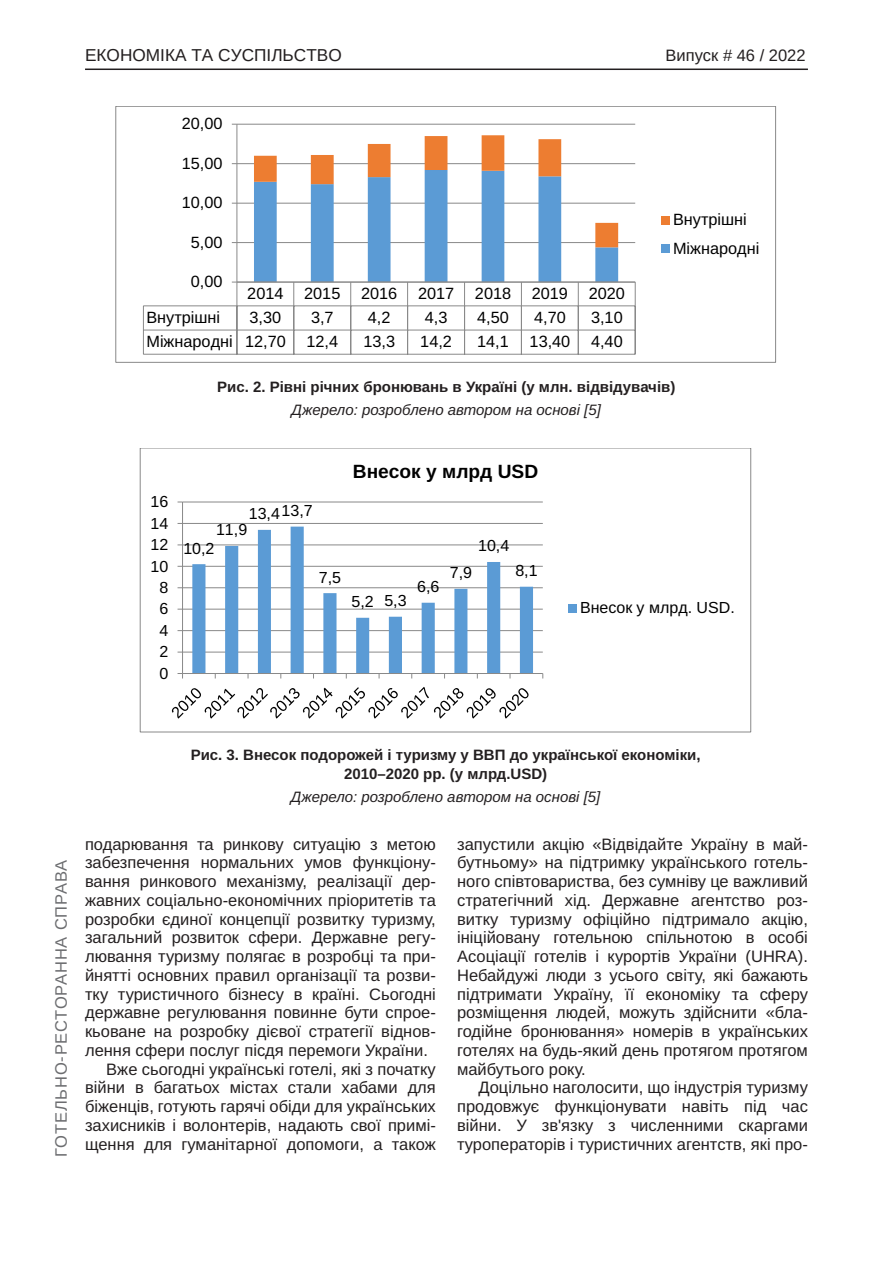
<style>
.page{position:relative;width:893px;height:1263px;background:#fff}
.page>*{position:absolute;margin:0;border:0;box-sizing:border-box;transform-origin:0 0}
.t1{font:700 19.2px "Arimo";color:#000}
.t2{font:17.25px "Arimo";color:#231f20}
.Текст_основной_G{font:16.5px/18.8px "Arimo";color:#231f20;text-align:justify}
.t3{font:16.5px "Arimo";letter-spacing:.05em;color:#6c6d70}
.t4{font:16.5px "Arimo";color:#231f20}
.t5{font:16.35px/28.2px "Arimo Roman";color:#000}
.t6{font:16.05px "Arimo Roman";color:#000}
.Рисунок_N{font:700 15px "Arimo";color:#231f20}
.Джерело{font:italic 15px "Arimo";color:#231f20}
</style>
<div class="page">
<hr style="left:85px;top:69px;width:723px;height:1px;background:#231f20">
<hr style="left:237px;top:242px;width:398px;height:1px;background:#898989">
<hr style="left:237px;top:203px;width:398px;height:1px;background:#898989">
<hr style="left:237px;top:163px;width:398px;height:1px;background:#898989">
<hr style="left:237px;top:124px;width:398px;height:1px;background:#898989">
<hr style="left:236px;top:124px;width:1px;height:158px;background:#898989">
<hr style="left:237px;top:282px;width:398px;height:1px;background:#898989">
<hr style="left:143px;top:305px;width:492px;height:1px;background:#898989">
<hr style="left:143px;top:330px;width:492px;height:1px;background:#898989">
<svg style="left:143px;top:306px;width:1px;height:48px"></svg>
<hr style="left:143px;top:354px;width:492px;height:1px;background:#898989">
<svg style="left:232px;top:282px;width:5px;height:72px"></svg>
<svg style="left:254px;top:135px;width:364px;height:219px"></svg>
<svg style="left:635px;top:282px;width:1px;height:72px"></svg>
<div style="left:661px;top:216px;width:8px;height:8px;background:#ed7d31"></div>
<div style="left:661px;top:244px;width:8px;height:9px;background:#5b9bd5"></div>
<div style="left:115px;top:106px;width:661px;height:257px;border:1px solid #898989"></div>
<hr style="left:183px;top:652px;width:360px;height:1px;background:#898989">
<hr style="left:183px;top:630px;width:360px;height:1px;background:#898989">
<hr style="left:183px;top:609px;width:360px;height:1px;background:#898989">
<hr style="left:183px;top:587px;width:360px;height:1px;background:#898989">
<hr style="left:183px;top:566px;width:360px;height:1px;background:#898989">
<hr style="left:183px;top:544px;width:360px;height:1px;background:#898989">
<hr style="left:183px;top:523px;width:360px;height:1px;background:#898989">
<hr style="left:183px;top:502px;width:360px;height:1px;background:#898989">
<svg style="left:192px;top:527px;width:341px;height:146px"></svg>
<hr style="left:182px;top:502px;width:1px;height:171px;background:#898989">
<hr style="left:183px;top:673px;width:360px;height:1px;background:#898989">
<svg style="left:172px;top:687px;width:357px;height:32px"></svg>
<div style="left:568px;top:604px;width:8px;height:8px;background:#5b9bd5"></div>
<div style="left:140px;top:448px;width:611px;height:284px;border:1px solid #898989"></div>
<p class="t2" style="left:85px;top:45px;width:258px">ЕКОНОМІКА ТА СУСПІЛЬСТВО</p>
<p class="t4" style="left:665px;top:46px;width:142px">Випуск # 46 / 2022</p>
<p class="t5" style="left:182px;top:110px;width:42px">20,00</p>
<p class="t5" style="left:182px;top:149px;width:42px">15,00</p>
<p class="t5" style="left:182px;top:189px;width:42px">10,00</p>
<p class="t5" style="left:191px;top:228px;width:33px">5,00</p>
<p class="t5" style="left:191px;top:268px;width:33px">0,00</p>
<p class="t5" style="left:247px;top:280px;width:38px">2014</p>
<p class="t5" style="left:304px;top:280px;width:38px">2015</p>
<p class="t5" style="left:361px;top:280px;width:38px">2016</p>
<p class="t5" style="left:418px;top:280px;width:38px">2017</p>
<p class="t5" style="left:475px;top:280px;width:38px">2018</p>
<p class="t5" style="left:532px;top:280px;width:38px">2019</p>
<p class="t5" style="left:589px;top:280px;width:38px">2020</p>
<p class="t5" style="left:146px;top:303px;width:75px">Внутрішні</p>
<p class="t5" style="left:250px;top:304px;width:33px">3,30</p>
<p class="t5" style="left:311px;top:304px;width:24px">3,7</p>
<p class="t5" style="left:368px;top:304px;width:24px">4,2</p>
<p class="t5" style="left:425px;top:304px;width:24px">4,3</p>
<p class="t5" style="left:477px;top:304px;width:33px">4,50</p>
<p class="t5" style="left:534px;top:304px;width:33px">4,70</p>
<p class="t5" style="left:591px;top:304px;width:33px">3,10</p>
<p class="t5" style="left:146px;top:328px;width:141px">Міжнародні 12,70</p>
<p class="t5" style="left:306px;top:328px;width:33px">12,4</p>
<p class="t5" style="left:363px;top:328px;width:33px">13,3</p>
<p class="t5" style="left:420px;top:328px;width:33px">14,2</p>
<p class="t5" style="left:477px;top:328px;width:33px">14,1</p>
<p class="t5" style="left:530px;top:328px;width:42px">13,40</p>
<p class="t5" style="left:591px;top:328px;width:33px">4,40</p>
<p class="t5" style="left:673px;top:206px;width:88px">Внутрішні<br>Міжнародні</p>
<p class="Рисунок_N" style="left:217px;top:376px;width:460px">Рис. 2. Рівні річних бронювань в Україні (у млн. відвідувачів)</p>
<p class="Джерело" style="left:292px;top:399px;width:311px">Джерело: розроблено автором на основі [5]</p>
<p class="t6" style="left:151px;top:490px;width:19px">16</p>
<p class="t6" style="left:151px;top:512px;width:19px">14</p>
<p class="t6" style="left:151px;top:533px;width:19px">12</p>
<p class="t6" style="left:151px;top:555px;width:19px">10</p>
<p class="t6" style="left:159px;top:576px;width:10px">8</p>
<p class="t6" style="left:159px;top:598px;width:10px">6</p>
<p class="t6" style="left:159px;top:619px;width:10px">4</p>
<p class="t6" style="left:159px;top:640px;width:10px">2</p>
<p class="t6" style="left:159px;top:662px;width:10px">0</p>
<p class="t6" style="left:249px;top:501px;width:65px">13,413,7</p>
<p class="t6" style="left:216px;top:519px;width:33px">11,9</p>
<p class="t6" style="left:183px;top:537px;width:33px">10,2</p>
<p class="t6" style="left:319px;top:566px;width:24px">7,5</p>
<p class="t1" style="left:353px;top:458px;width:187px">Внесок у млрд USD</p>
<p class="t6" style="left:352px;top:590px;width:57px">5,2 5,3</p>
<p class="t6" style="left:417px;top:575px;width:24px">6,6</p>
<p class="t6" style="left:478px;top:535px;width:33px">10,4</p>
<p class="t6" style="left:450px;top:561px;width:24px">7,9</p>
<p class="t6" style="left:515px;top:559px;width:24px">8,1</p>
<p class="t6" style="left:580px;top:597px;width:156px">Внесок у млрд. USD.</p>
<p class="t3" style="left:52px;top:1157px;width:298px;rotate:-90deg">ГОТЕЛЬНО-РЕСТОРАННА СПРАВА</p>
<p class="Рисунок_N" style="left:191px;top:744px;width:511px">Рис. 3. Внесок подорожей і туризму у ВВП до української економіки,</p>
<p class="Рисунок_N" style="left:344px;top:763px;width:205px">2010–2020 рр. (у млрд.USD)</p>
<p class="Джерело" style="left:291px;top:786px;width:311px">Джерело: розроблено автором на основі [5]</p>
<p class="Текст_основной_G" style="left:85px;top:835px;width:352px">подарювання та ринкову ситуацію з метою забезпечення нормальних умов функціону&shy;вання ринкового механізму, реалізації дер&shy;жавних соціально-економічних пріоритетів та розробки єдиної концепції розвитку туризму, загальний розвиток сфери. Державне регу&shy;лювання туризму полягає в розробці та при&shy;йнятті основних правил організації та розви&shy;тку туристичного бізнесу в країні. Сьогодні державне регулювання повинне бути спрое&shy;кьоване на розробку дієвої стратегії віднов&shy;лення сфери послуг пісдя перемоги України.</p>
<p class="Текст_основной_G" style="left:85px;top:1060px;width:352px;text-indent:21px">Вже сьогодні українські готелі, які з початку війни в багатьох містах стали хабами для біженців, готують гарячі обіди для українських захисників і волонтерів, надають свої примі&shy;щення для гуманітарної допомоги, а також</p>
<p class="Текст_основной_G" style="left:457px;top:835px;width:352px">запустили акцію «Відвідайте Україну в май&shy;бутньому» на підтримку українського готель&shy;ного співтовариства, без сумніву це важливий стратегічний хід. Державне агентство роз&shy;витку туризму офіційно підтримало акцію, ініційовану готельною спільнотою в особі Асоціації готелів і курортів України (UHRA).<br>Небайдужі люди з усього світу, які бажають підтримати Україну, її економіку та сферу розміщення людей, можуть здійснити «бла&shy;годійне бронювання» номерів в українських готелях на будь-який день протягом протягом майбутього року.</p>
<p class="Текст_основной_G" style="left:457px;top:1079px;width:352px;text-indent:21px">Доцільно наголосити, що індустрія туризму продовжує функціонувати навіть під час війни. У зв'язку з численними скаргами туроператорів і туристичних агентств, які про-</p>
</div>
